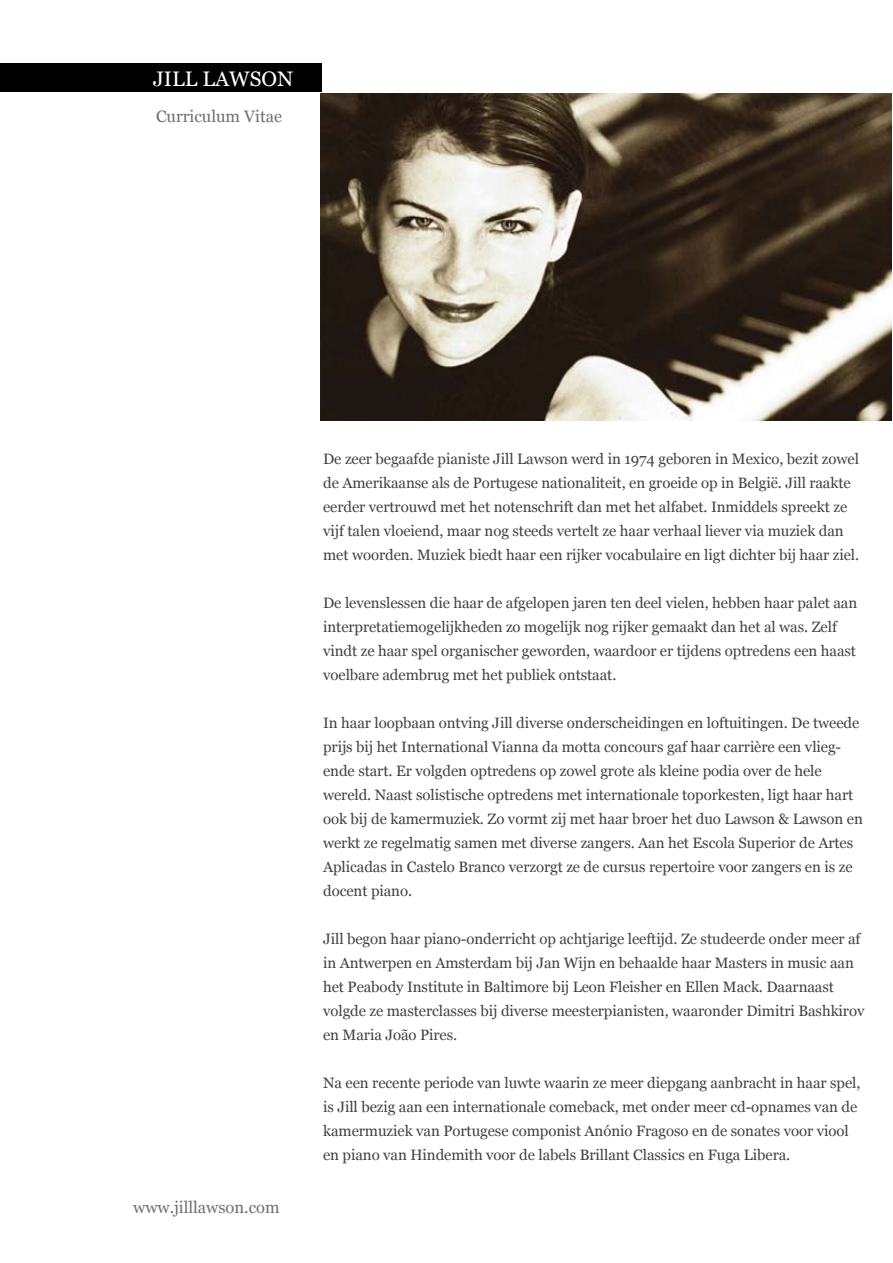
<style>
.page{position:relative;width:893px;height:1263px;background:#fff}
.page>*{position:absolute;margin:0;border:0;box-sizing:border-box;transform-origin:0 0}
.t1{font:21px "Georgia";color:#fff}
.t2{font:16.5px "Georgia";color:#6d6f71}
.t3{font:15px/24px "Georgia";letter-spacing:-.005em;color:#414142}
</style>
<div class="page">
<div style="left:0;top:63px;width:321px;height:29px;background:#010101"></div>
<img style="left:320px;top:93px;width:571px;height:327px">
<h1 class="t1" style="left:153px;top:66px;width:142px">JILL LAWSON</h1>
<p class="t2" style="left:156px;top:106px;width:127px">Curriculum Vitae</p>
<p class="t2" style="left:133px;top:1197px;width:148px">www.jilllawson.com</p>
<p class="t3" style="left:323px;top:447px;width:538px">De zeer begaafde pianiste Jill Lawson werd in 1974 geboren in Mexico, bezit zowel de Amerikaanse als de Portugese nationaliteit, en groeide op in België. Jill raakte eerder vertrouwd met het notenschrift dan met het alfabet. Inmiddels spreekt ze vijf talen vloeiend, maar nog steeds vertelt ze haar verhaal liever via muziek dan met woorden. Muziek biedt haar een rijker vocabulaire en ligt dichter bij haar ziel.</p>
<p class="t3" style="left:323px;top:591px;width:536px">De levenslessen die haar de afgelopen jaren ten deel vielen, hebben haar palet aan interpretatiemogelijkheden zo mogelijk nog rijker gemaakt dan het al was. Zelf vindt ze haar spel organischer geworden, waardoor er tijdens optredens een haast voelbare adembrug met het publiek ontstaat.</p>
<p class="t3" style="left:323px;top:711px;width:541px">In haar loopbaan ontving Jill diverse onderscheidingen en loftuitingen. De tweede prijs bij het International Vianna da motta concours gaf haar carrière een vlieg&shy;ende start. Er volgden optredens op zowel grote als kleine podia over de hele wereld. Naast solistische optredens met internationale toporkesten, ligt haar hart ook bij de kamermuziek. Zo vormt zij met haar broer het duo Lawson &amp; Lawson en werkt ze regelmatig samen met diverse zangers. Aan het Escola Superior de Artes Aplicadas in Castelo Branco verzorgt ze de cursus repertoire voor zangers en is ze docent piano.</p>
<p class="t3" style="left:323px;top:927px;width:543px">Jill begon haar piano-onderricht op achtjarige leeftijd. Ze studeerde onder meer af in Antwerpen en Amsterdam bij Jan Wijn en behaalde haar Masters in music aan het Peabody Institute in Baltimore bij Leon Fleisher en Ellen Mack. Daarnaast volgde ze masterclasses bij diverse meesterpianisten, waaronder Dimitri Bashkirov en Maria João Pires.</p>
<p class="t3" style="left:323px;top:1071px;width:539px">Na een recente periode van luwte waarin ze meer diepgang aanbracht in haar spel, is Jill bezig aan een internationale comeback, met onder meer cd-opnames van de kamermuziek van Portugese componist Anónio Fragoso en de sonates voor viool en piano van Hindemith voor de labels Brillant Classics en Fuga Libera.</p>
</div>
